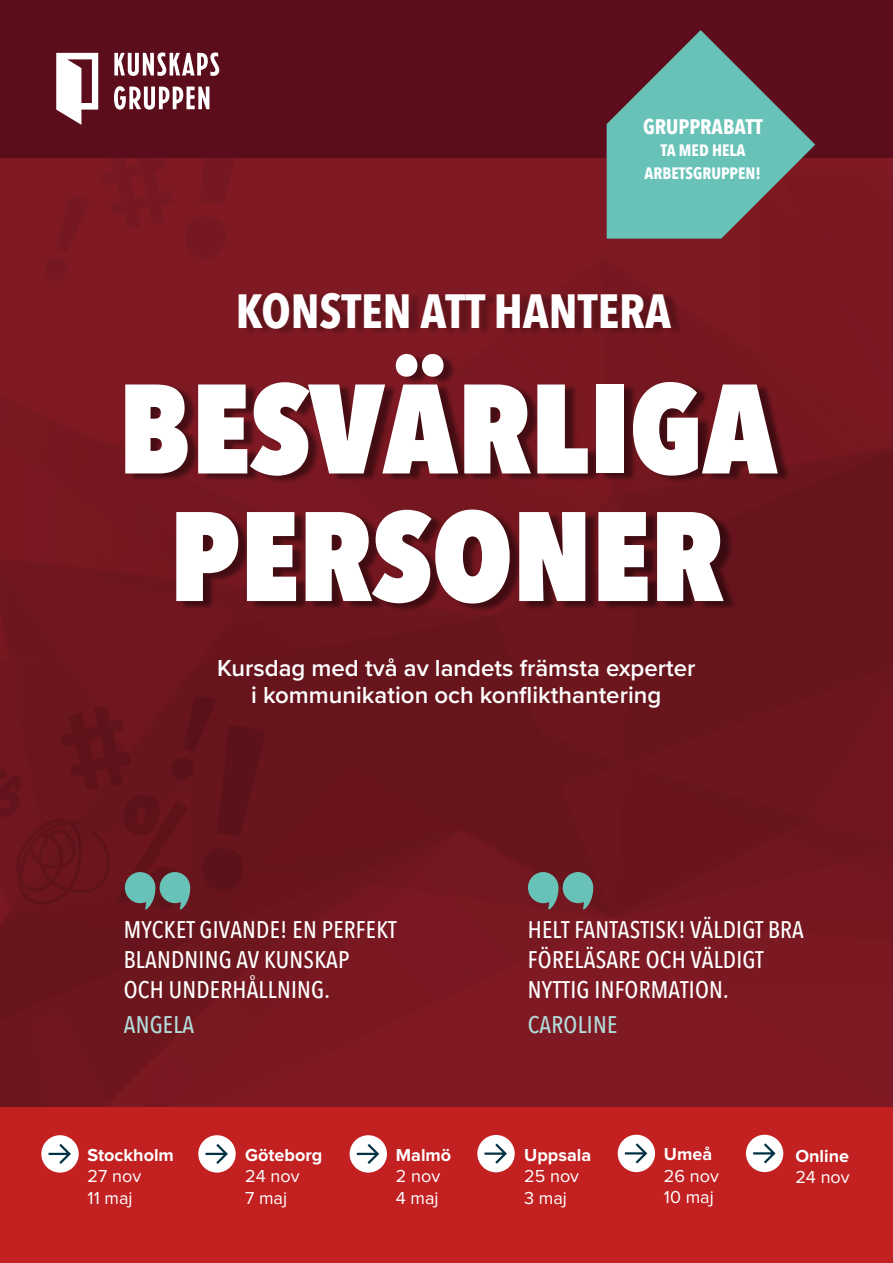
<style>
.page{position:relative;width:893px;height:1263px;background:#fff}
.page>*{position:absolute;margin:0;border:0;box-sizing:border-box;transform-origin:0 0}
.t1{font:800 125.7px/127.5px "Avenir Next Condensed";color:#fff;text-align:center}
.t2{font:700 47.85px "Avenir Next Condensed";color:#fff}
.t3{font:500 24px/30px "Avenir Next Condensed";letter-spacing:.01em;color:#fff}
.t4{font:600 24px/27px "Proxima Nova";color:#fff;text-align:center}
.t5{font:500 24px "Avenir Next Condensed";letter-spacing:.01em;color:#b2dcda}
.t6{font:700 21px "Avenir Next Condensed";color:#fff}
.t7{font:18px/21.6px "Proxima Nova";color:#fff}
.t8{font:700 18px "Proxima Nova";color:#fff}
.t9{font:700 16.5px/22.5px "Avenir Next Condensed";color:#fff;text-align:center}
</style>
<div class="page">
<img style="left:0;top:157px;width:893px;height:951px">
<div style="left:0;top:0;width:893px;height:157px;background:#5c0d1b"></div>
<svg style="left:44px;top:52px;width:204px;height:230px"></svg>
<div style="left:0;top:1108px;width:893px;height:155px;background:#c22021"></div>
<div style="left:242px;top:292px;width:442px;height:45px;background:#000;opacity:.24"></div>
<svg style="left:607px;top:30px;width:208px;height:209px"></svg>
<div style="left:350px;top:1135px;width:37px;height:37px;background:#fff;border-radius:50%"></div>
<svg style="left:356px;top:1144px;width:23px;height:20px"></svg>
<div style="left:41px;top:1135px;width:38px;height:37px;background:#fff;border-radius:50%"></div>
<svg style="left:46px;top:1141px;width:25px;height:23px"></svg>
<div style="left:198px;top:1135px;width:38px;height:37px;background:#fff;border-radius:50%"></div>
<svg style="left:203px;top:1141px;width:25px;height:23px"></svg>
<div style="left:477px;top:1135px;width:38px;height:37px;background:#fff;border-radius:50%"></div>
<svg style="left:482px;top:1141px;width:25px;height:23px"></svg>
<div style="left:130px;top:354px;width:660px;height:258px;background:#000;opacity:.45"></div>
<svg style="left:0;top:696px;width:265px;height:214px;background:#671920"></svg>
<svg style="left:528px;top:872px;width:65px;height:37px;background:#6a8884"></svg>
<div style="left:618px;top:1135px;width:37px;height:37px;background:#fff;border-radius:50%"></div>
<svg style="left:624px;top:1143px;width:24px;height:21px"></svg>
<div style="left:746px;top:1135px;width:37px;height:37px;background:#fff;border-radius:50%"></div>
<svg style="left:753px;top:1143px;width:23px;height:21px"></svg>
<p class="t6" style="left:643px;top:114px;width:121px">GRUPPRABATT</p>
<p class="t9" style="left:644px;top:139px;width:118px">TA MED HELA<br>ARBETSGRUPPEN!</p>
<h2 class="t2" style="left:236px;top:281px;width:437px">KONSTEN ATT HANTERA</h2>
<h1 class="t1" style="left:119px;top:364px;width:660px">BESVÄRLIGA<br>PERSONER</h1>
<p class="t4" style="left:217px;top:653px;width:480px">Kursdag med två av landets främsta experter i kommunikation och konflikthantering</p>
<p class="t3" style="left:124px;top:915px;width:275px">MYCKET GIVANDE! EN PERFEKT<br>BLANDNING AV KUNSKAP<br>OCH UNDERHÅLLNING.</p>
<p class="t5" style="left:124px;top:1010px;width:72px">ANGELA</p>
<p class="t8" style="left:88px;top:1146px;width:88px">Stockholm</p>
<p class="t7" style="left:88px;top:1166px;width:55px">27 nov<br>11 maj</p>
<p class="t8" style="left:245px;top:1146px;width:79px">Göteborg</p>
<p class="t7" style="left:245px;top:1166px;width:56px">24 nov<br>7 maj</p>
<p class="t8" style="left:396px;top:1146px;width:57px">Malmö</p>
<p class="t7" style="left:396px;top:1166px;width:46px">2 nov<br>4 maj</p>
<p class="t3" style="left:528px;top:915px;width:278px">HELT FANTASTISK! VÄLDIGT BRA<br>FÖRELÄSARE OCH VÄLDIGT<br>NYTTIG INFORMATION.</p>
<p class="t5" style="left:528px;top:1010px;width:91px">CAROLINE</p>
<p class="t8" style="left:524px;top:1146px;width:68px">Uppsala</p>
<p class="t7" style="left:524px;top:1166px;width:56px">25 nov<br>3 maj</p>
<p class="t8" style="left:664px;top:1146px;width:50px">Umeå</p>
<p class="t7" style="left:664px;top:1166px;width:56px">26 nov<br>10 maj</p>
<p class="t8" style="left:795px;top:1147px;width:55px">Online</p>
<p class="t7" style="left:795px;top:1167px;width:56px">24 nov</p>
</div>
